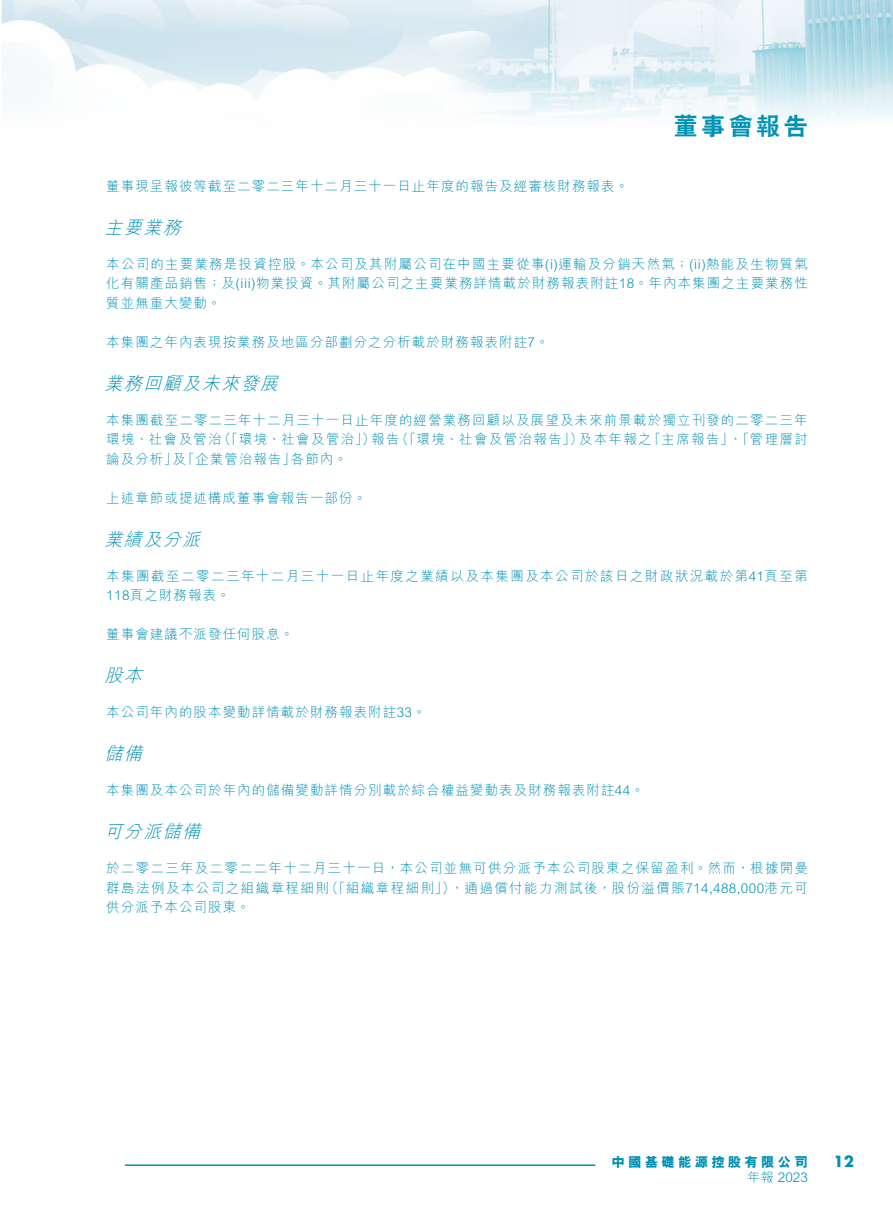
<style>
.page{position:relative;width:893px;height:1212px;background:#fff}
.page>*{position:absolute;margin:0;border:0;box-sizing:border-box;transform-origin:0 0}
.t1{font:800 24px "C Hei 2 HK";letter-spacing:.15em;color:#0091b5}
.t2{font:italic 300 18px "M Hei HK";color:#0091b5}
.t3{font:700 15px "Futura Std";color:#0091b5}
.t4{font:300 13.5px/19.5px "M Hei HK";letter-spacing:.08em;color:#0091b5;text-align:right}
.t5{font:300 13.5px/19.5px "M Hei HK";letter-spacing:.11em;color:#0091b5}
.t6{font:300 13.5px/19.5px "M Hei HK";letter-spacing:.105em;color:#0091b5}
.t7{font:300 13.5px "M Hei HK";letter-spacing:.1em;color:#0091b5}
.t8{font:800 13.5px "M Hei HK";letter-spacing:.23em;color:#0091b5}
.t9{font:300 13.5px "Arial MT Std";color:#0091b5}
.s1{font-family:"Arial MT Std"}
.s2{font-family:"M Hei HK";font-size:12.75px}
</style>
<div class="page">
<img style="left:1px;top:0;width:892px;height:119px">
<hr style="left:125px;top:1164px;width:470px;height:2px;background:#0091b5">
<h1 class="t1" style="left:674px;top:110px;width:136px">董事會報告</h1>
<p class="t4" style="left:106px;top:175px;width:524px">董事現呈報彼等截至二零二三年十二月三十一日止年度的報告及經審核財務報表。</p>
<h2 class="t2" style="left:104px;top:214px;width:84px">主要業務</h2>
<p class="t4" style="left:106px;top:253px;width:703px;text-align:justify">本公司的主要業務是投資控股。本公司及其附屬公司在中國主要從事 <span class="s1">)i(</span> 運輸及分銷天然氣；<span class="s1">( )i i</span> 熱能及生物質氣化有關產品銷售；及<span class="s1">(iii)</span>物業投資。其附屬公司之主要業務詳情載於財務報表附註<span class="s1">18</span>。年內本集團之主要業務性質並無重大變動。</p>
<p class="t4" style="left:106px;top:331px;width:444px">本集團之年內表現按業務及地區分部劃分之分析載於財務報表附註 。<span class="s1">7</span></p>
<h2 class="t2" style="left:104px;top:370px;width:182px">業務回顧及未來發展</h2>
<p class="t4" style="left:106px;top:409px;width:703px">本集團截至二零二三年十二月三十一日止年度的經營業務回顧以及展望及未來前景載於獨立刊發的二零二三年「主席報告」、「管理層討</p>
<p class="t4" style="left:218px;top:429px;width:159px">（「環境、社會及管治」）</p>
<p class="t7" style="left:396px;top:430px;width:189px">（「環境、社會及管治報告」）</p>
<p class="t4" style="left:106px;top:429px;width:117px">環境、社會及管治</p>
<p class="t4" style="left:371px;top:429px;width:30px">報告</p>
<p class="t4" style="left:579px;top:429px;width:75px">及本年報之</p>
<p class="t4" style="left:106px;top:448px;width:191px">論及分析」「企業管治報告」</p>
<p class="t4" style="left:291px;top:448px;width:58px">各節內。</p>
<p class="t4" style="left:173px;top:448px;width:15px">及</p>
<p class="t4" style="left:106px;top:487px;width:262px">上述章節或提述構成董事會報告一部份。</p>
<h2 class="t2" style="left:104px;top:526px;width:104px">業績及分派</h2>
<p class="t5" style="left:106px;top:565px;width:703px">本集團截至二零二三年十二月三十一日止年度之業績以及本集團及本公司於該日之財政狀況載於第<span class="s1">41</span>頁至第<br><span class="s1">118</span>頁之財務報表。</p>
<p class="t4" style="left:106px;top:624px;width:189px">董事會建議不派發任何股息。</p>
<h2 class="t2" style="left:104px;top:663px;width:45px">股本</h2>
<p class="t4" style="left:106px;top:702px;width:321px">本公司年內的股本變動詳情載於財務報表附註<span class="s1">33</span>。</p>
<h2 class="t2" style="left:104px;top:741px;width:45px">儲備</h2>
<p class="t4" style="left:106px;top:780px;width:539px">本集團及本公司於年內的儲備變動詳情分別載於綜合權益變動表及財務報表附註<span class="s1">44</span>。</p>
<h2 class="t2" style="left:104px;top:819px;width:104px">可分派儲備</h2>
<p class="t4" style="left:106px;top:858px;width:703px">於二零二三年及二零二二年十二月三十一日，本公司並無可供分派予本公司股東之保留盈利。然而，根據開曼，通過償付能力測試後，股份溢價賬<span class="s1">714,488,000</span>港元可</p>
<p class="t4" style="left:325px;top:877px;width:132px">（「組織章程細則」）</p>
<p class="t6" style="left:106px;top:877px;width:224px">群島法例及本公司之組織章程細則供分派予本公司股東。</p>
<p class="t8" style="left:612px;top:1152px;width:198px">中國基礎能源控股有限公司</p>
<p class="t9" style="left:747px;top:1170px;width:62px"><span class="s2">年報</span> 2023</p>
<p class="t3" style="left:833px;top:1151px;width:22px">12</p>
</div>
